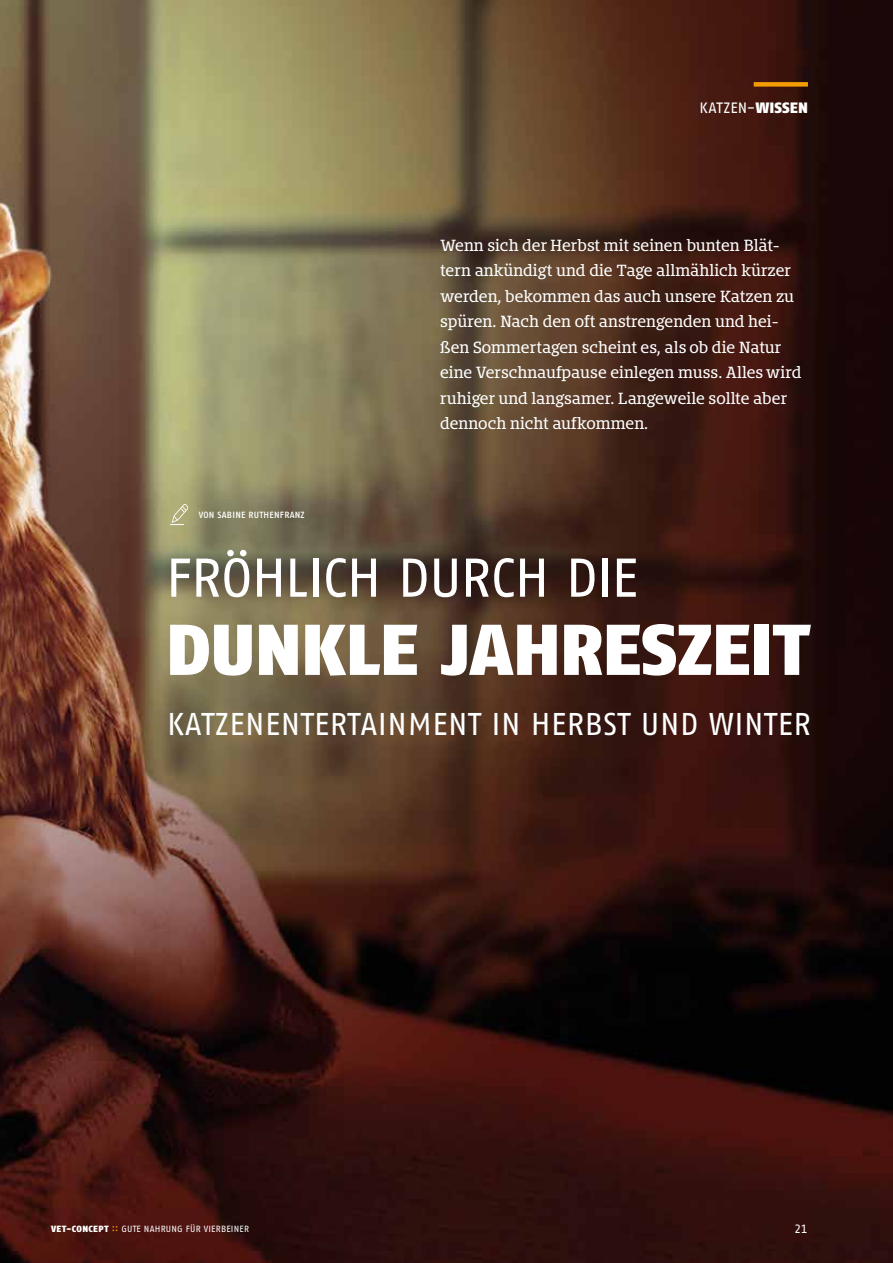
<style>
.page{position:relative;width:893px;height:1263px;background:#fff}
.page>*{position:absolute;margin:0;border:0;box-sizing:border-box;transform-origin:0 0}
.t1{font:71.7px "Fago No Black Lf";letter-spacing:-.015em;color:#fff}
.t2{font:54.45px "Fago No Regular Tf";letter-spacing:-.02em;color:#fff}
.t3{font:31.5px "Fago No Regular Tf";letter-spacing:.015em;color:#fff}
.t4{font:15px/25.5px "Bommer Slab";color:#fff}
.t5{font:15px "Fago No Regular Tf";color:#fff}
.t6{font:12px "Fago No Regular Tf";color:#fff}
.t7{font:9px "Fago No Regular Tf";letter-spacing:.025em;color:#fff}
.t8{font:9px "Fago No Med";letter-spacing:.025em;color:#fff}
.s1{font-family:"Fago No Black Lf"}
.s2{font-family:"Fago No Med";color:#f59c00}
</style>
<div class="page">
<img style="left:0;top:0;width:893px;height:1263px">
<div style="left:754px;top:82px;width:54px;height:5px;background:#f59c00"></div>
<svg style="left:170px;top:504px;width:18px;height:21px"></svg>
<p class="t5" style="left:699px;top:99px;width:110px">KATZEN-<span class="s1">WISSEN</span></p>
<p class="t8" style="left:199px;top:510px;width:107px">VON SABINE RUTHENFRANZ</p>
<p class="t4" style="left:440px;top:233px;width:363px">Wenn sich der Herbst mit seinen bunten Blät&shy;tern ankündigt und die Tage allmählich kürzer werden, bekommen das auch unsere Katzen zu spüren. Nach den oft anstrengenden und hei&shy;ßen Sommertagen scheint es, als ob die Natur eine Verschnaufpause einlegen muss. Alles wird ruhiger und langsamer. Langeweile sollte aber dennoch nicht aufkommen.</p>
<h2 class="t2" style="left:166px;top:547px;width:474px">FRÖHLICH DURCH DIE</h2>
<h1 class="t1" style="left:166px;top:606px;width:644px">DUNKLE JAHRESZEIT</h1>
<h3 class="t3" style="left:167px;top:707px;width:645px">KATZENENTERTAINMENT IN HERBST UND WINTER</h3>
<p class="t7" style="left:51px;top:1223px;width:200px"><span class="s1">VET-CONCEPT</span> <span class="s2">::</span> GUTE NAHRUNG FÜR VIERBEINER</p>
<p class="t6" style="left:794px;top:1222px;width:15px">21</p>
</div>
